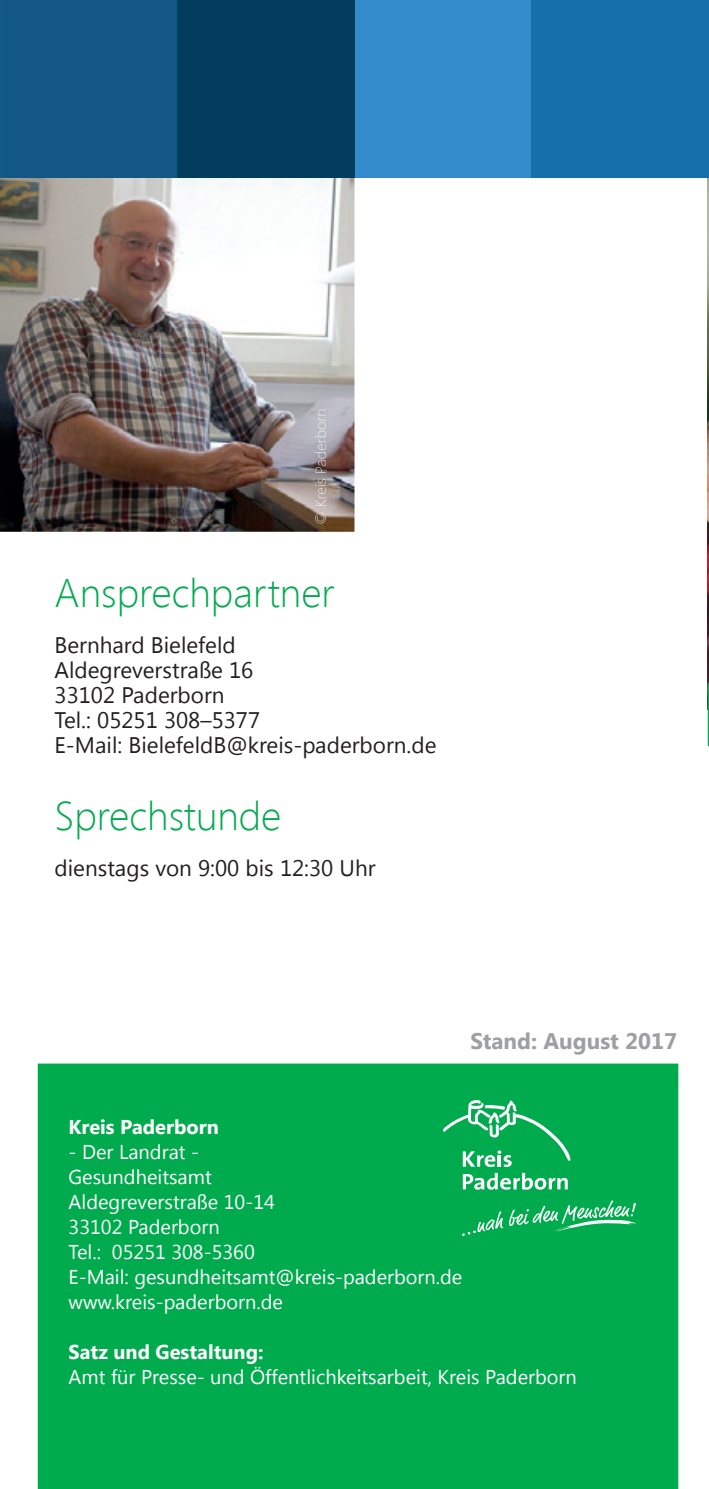
<style>
.page{position:relative;width:709px;height:1489px;background:#fff}
.page>*{position:absolute;margin:0;border:0;box-sizing:border-box;transform-origin:0 0}
.t1{font:300 40px "Segoe UI";color:#00ab4d}
.t2{font:22.5px/25px "Segoe UI";color:#231f20}
.t3{font:700 22.5px "Segoe UI";color:#9d9fa2}
.t4{font:20px/25px "Segoe UI";color:#fff}
.t5{font:700 20px "Segoe UI";color:#fff}
</style>
<div class="page">
<img style="left:1px;top:177px;width:353px;height:354px">
<img style="left:707px;top:177px;width:2px;height:506px">
<svg style="left:707px;top:683px;width:2px;height:63px"></svg>
<img style="left:0;top:177px;width:1px;height:354px">
<img style="left:315px;top:409px;width:11px;height:114px">
<div style="left:38px;top:1063px;width:640px;height:425px;background:#00ab4d"></div>
<svg style="left:463px;top:1172px;width:105px;height:17px"></svg>
<svg style="left:462px;top:1211px;width:41px;height:24px"></svg>
<svg style="left:509px;top:1200px;width:128px;height:31px;background:#35bc71"></svg>
<svg style="left:443px;top:1099px;width:127px;height:67px;background:#26b767"></svg>
<div style="left:0;top:0;width:177px;height:177px;background:#135885"></div>
<div style="left:354px;top:0;width:177px;height:177px;background:#348bcb"></div>
<div style="left:177px;top:0;width:177px;height:177px;background:#023c5f"></div>
<div style="left:531px;top:0;width:178px;height:177px;background:#166eaa"></div>
<h1 class="t1" style="left:55px;top:565px;width:282px">Ansprechpartner</h1>
<p class="t2" style="left:55px;top:632px;width:383px">Bernhard Bielefeld<br>Aldegreverstraße 16<br>33102 Paderborn<br>Tel.: 05251 308–5377<br>E-Mail: BielefeldB@kreis-paderborn.de</p>
<h1 class="t1" style="left:55px;top:788px;width:228px">Sprechstunde</h1>
<p class="t2" style="left:55px;top:854px;width:322px">dienstags von 9:00 bis 12:30 Uhr</p>
<p class="t3" style="left:470px;top:1025px;width:208px">Stand: August 2017</p>
<p class="t5" style="left:69px;top:1112px;width:152px">Kreis Paderborn</p>
<p class="t4" style="left:69px;top:1138px;width:395px">- Der Landrat -<br>Gesundheitsamt<br>Aldegreverstraße 10-14<br>33102 Paderborn<br>Tel.: 05251 308-5360<br>E-Mail: gesundheitsamt@kreis-paderborn.de www.kreis-paderborn.de</p>
<p class="t5" style="left:69px;top:1337px;width:196px">Satz und Gestaltung:</p>
<p class="t4" style="left:69px;top:1363px;width:510px">Amt für Presse- und Öffentlichkeitsarbeit, Kreis Paderborn</p>
</div>
